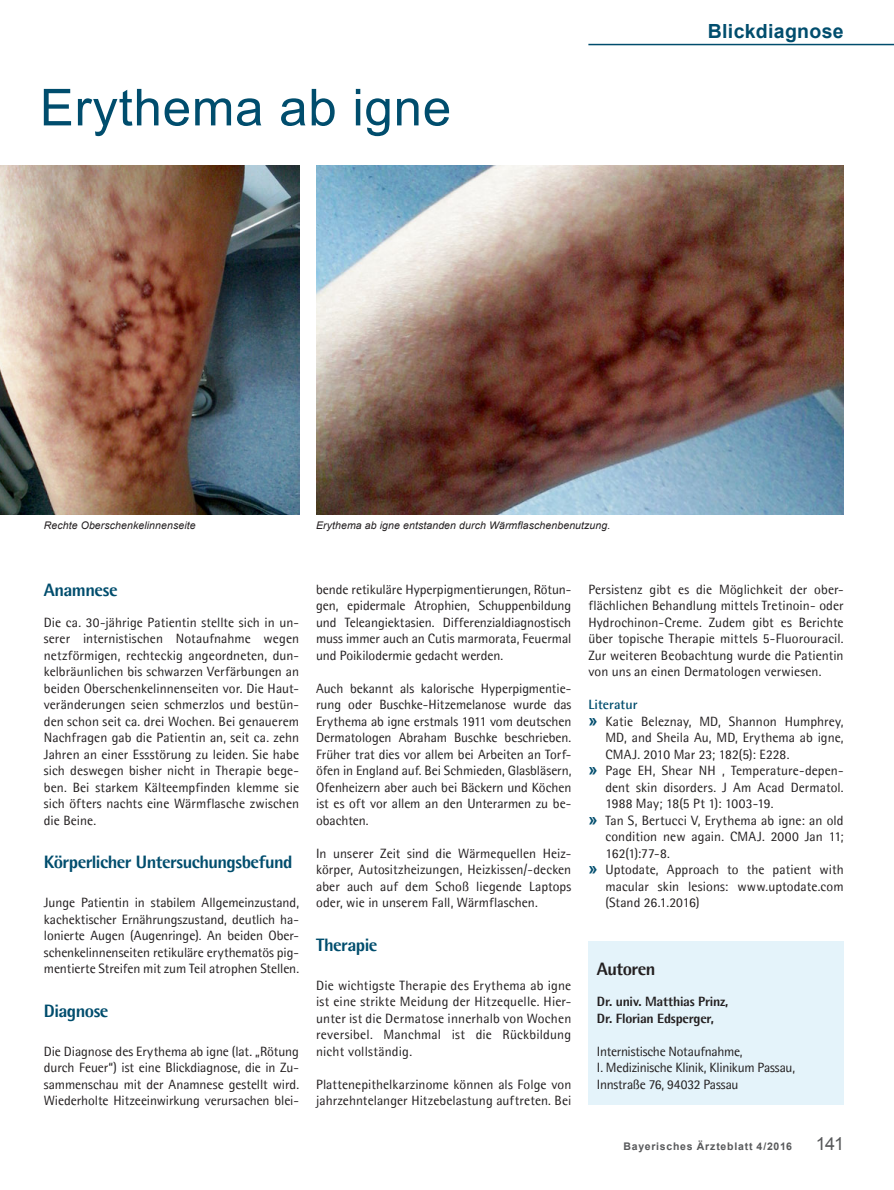
<style>
.page{position:relative;width:894px;height:1190px;background:#fff}
.page>*{position:absolute;margin:0;border:0;box-sizing:border-box;transform-origin:0 0}
.t1{font:51px "Arial";letter-spacing:.015em;color:#004d6d}
.t2{font:700 19.5px "Arial";letter-spacing:.015em;color:#004d6d}
.t3{font:800 18px "Agfa Rotis Semisans";letter-spacing:-.03em;color:#004d6d}
.t4{font:800 18px "Agfa Rotis Semisans";letter-spacing:-.03em;color:#231f20}
.t5{font:18px "Arial";color:#58595b}
.t6{font:13.5px/16.5px "Agfa Rotis Semisans";color:#231f20;text-align:justify}
.t7{font:13.5px/16.5px "Agfa Rotis Semisans";letter-spacing:-.02em;color:#231f20}
.t8{font:800 13.5px/16.5px "Agfa Rotis Semisans";letter-spacing:-.015em;color:#231f20}
.t9{font:700 13.5px "Agfa Rotis Semisans";letter-spacing:.005em;color:#004d6d}
.t10{font:italic 10.5px "Arial";letter-spacing:.01em;color:#231f20}
.t11{font:700 10.5px "Arial";letter-spacing:.07em;color:#58595b}
.s1{font-family:"Arial";font-weight:700;font-size:16.5px;color:#004d6d}
</style>
<div class="page">
<hr style="left:588px;top:44px;width:305px;height:1px;background:#004d6d">
<div style="left:588px;top:942px;width:255px;height:163px;background:#e4f3fa"></div>
<img style="left:316px;top:166px;width:527px;height:349px">
<img style="left:0;top:166px;width:299px;height:349px">
<h1 class="t1" style="left:40px;top:79px;width:413px">Erythema ab igne</h1>
<h2 class="t2" style="left:707px;top:20px;width:137px">Blickdiagnose</h2>
<p class="t10" style="left:44px;top:519px;width:153px">Rechte Oberschenkelinnenseite</p>
<p class="t10" style="left:316px;top:519px;width:296px">Erythema ab igne entstanden durch Wärmflaschenbenutzung.</p>
<h3 class="t3" style="left:44px;top:579px;width:75px">Anamnese</h3>
<p class="t6" style="left:44px;top:614px;width:257px">Die ca. 30-jährige Patientin stellte sich in un&shy;serer internistischen Notaufnahme wegen netzförmigen, rechteckig angeordneten, dun&shy;kelbräunlichen bis schwarzen Verfärbungen an beiden Oberschenkelinnenseiten vor. Die Haut&shy;veränderungen seien schmerzlos und bestün&shy;den schon seit ca. drei Wochen. Bei genauerem Nachfragen gab die Patientin an, seit ca. zehn Jahren an einer Essstörung zu leiden. Sie habe sich deswegen bisher nicht in Therapie bege&shy;ben. Bei starkem Kälteempfinden klemme sie sich öfters nachts eine Wärmflasche zwischen die Beine.</p>
<h3 class="t3" style="left:44px;top:851px;width:250px">Körperlicher Untersuchungsbefund</h3>
<p class="t6" style="left:44px;top:894px;width:257px">Junge Patientin in stabilem Allgemeinzustand, kachektischer Ernährungszustand, deutlich ha&shy;lonierte Augen (Augenringe). An beiden Ober&shy;schenkelinnenseiten retikuläre erythematös pig&shy;mentierte Streifen mit zum Teil atrophen Stellen.</p>
<h3 class="t3" style="left:44px;top:999px;width:66px">Diagnose</h3>
<p class="t6" style="left:44px;top:1043px;width:257px">Die Diagnose des Erythema ab igne (lat. „Rötung durch Feuer“) ist eine Blickdiagnose, die in Zu&shy;sammenschau mit der Anamnese gestellt wird.<br>Wiederholte Hitzeeinwirkung verursachen blei-</p>
<p class="t6" style="left:316px;top:581px;width:257px">bende retikuläre Hyperpigmentierungen, Rötun&shy;gen, epidermale Atrophien, Schuppenbildung und Teleangiektasien. Differenzialdiagnostisch muss immer auch an Cutis marmorata, Feuermal und Poikilodermie gedacht werden.</p>
<p class="t6" style="left:316px;top:680px;width:257px">Auch bekannt als kalorische Hyperpigmentie&shy;rung oder Buschke-Hitzemelanose wurde das Erythema ab igne erstmals 1911 vom deutschen Dermatologen Abraham Buschke beschrieben.<br>Früher trat dies vor allem bei Arbeiten an Torf&shy;öfen in England auf. Bei Schmieden, Glasbläsern, Ofenheizern aber auch bei Bäckern und Köchen ist es oft vor allem an den Unterarmen zu be&shy;obachten.</p>
<p class="t6" style="left:316px;top:845px;width:257px">In unserer Zeit sind die Wärmequellen Heiz&shy;körper, Autositzheizungen, Heizkissen/-decken aber auch auf dem Schoß liegende Laptops oder, wie in unserem Fall, Wärmflaschen.</p>
<h3 class="t3" style="left:316px;top:933px;width:63px">Therapie</h3>
<p class="t6" style="left:316px;top:977px;width:257px">Die wichtigste Therapie des Erythema ab igne ist eine strikte Meidung der Hitzequelle. Hier&shy;unter ist die Dermatose innerhalb von Wochen reversibel. Manchmal ist die Rückbildung nicht vollständig.</p>
<p class="t6" style="left:316px;top:1076px;width:257px">Plattenepithelkarzinome können als Folge von jahrzehntelanger Hitzebelastung auftreten. Bei</p>
<p class="t6" style="left:588px;top:581px;width:257px">Persistenz gibt es die Möglichkeit der ober&shy;flächlichen Behandlung mittels Tretinoin- oder Hydrochinon-Creme. Zudem gibt es Berichte über topische Therapie mittels 5-Fluorouracil.<br>Zur weiteren Beobachtung wurde die Patientin von uns an einen Dermatologen verwiesen.</p>
<p class="t9" style="left:588px;top:696px;width:51px">Literatur</p>
<p class="t6" style="left:588px;top:713px;width:257px"><span class="s1">»</span> Katie Beleznay, MD, Shannon Humphrey,</p>
<p class="t6" style="left:605px;top:729px;width:240px">MD, and Sheila Au, MD, Erythema ab igne,</p>
<p class="t6" style="left:605px;top:746px;width:185px">CMAJ. 2010 Mar 23; 182(5): E228.</p>
<p class="t6" style="left:588px;top:762px;width:257px"><span class="s1">»</span> Page EH, Shear NH , Temperature-depen-</p>
<p class="t6" style="left:605px;top:779px;width:240px">dent skin disorders. J Am Acad Dermatol.</p>
<p class="t6" style="left:605px;top:795px;width:170px">1988 May; 18(5 Pt 1): 1003-19.</p>
<p class="t6" style="left:588px;top:812px;width:257px"><span class="s1">»</span> Tan S, Bertucci V, Erythema ab igne: an old</p>
<p class="t6" style="left:605px;top:828px;width:240px">condition new again. CMAJ. 2000 Jan 11;</p>
<p class="t6" style="left:605px;top:845px;width:66px">162(1):77-8.</p>
<p class="t6" style="left:588px;top:861px;width:257px"><span class="s1">»</span> Uptodate, Approach to the patient with</p>
<p class="t6" style="left:605px;top:878px;width:240px">macular skin lesions: www.uptodate.com</p>
<p class="t6" style="left:605px;top:894px;width:96px">(Stand 26.1.2016)</p>
<h3 class="t4" style="left:597px;top:958px;width:60px">Autoren</h3>
<p class="t8" style="left:597px;top:993px;width:133px">Dr. univ. Matthias Prinz,<br>Dr. Florian Edsperger,</p>
<p class="t7" style="left:597px;top:1043px;width:200px">Internistische Notaufnahme,<br>I. Medizinische Klinik, Klinikum Passau,<br>Innstraße 76, 94032 Passau</p>
<p class="t11" style="left:623px;top:1140px;width:170px">Bayerisches Ärzteblatt 4/2016</p>
<h3 class="t5" style="left:815px;top:1133px;width:30px">141</h3>
</div>
